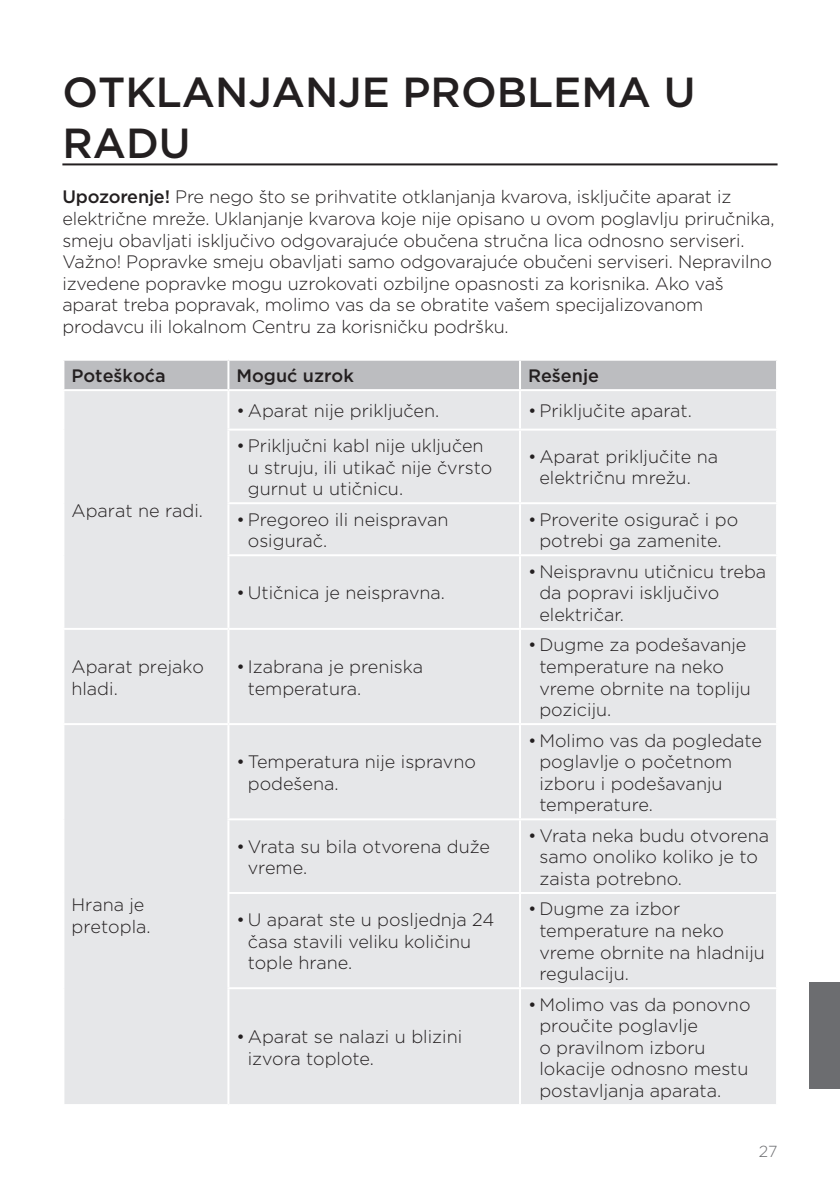
<style>
.page{position:relative;width:840px;height:1191px;background:#fff}
.page>*{position:absolute;margin:0;border:0;box-sizing:border-box;transform-origin:0 0}
.glavni_naslov{font:500 42px/50.4px "Gotham";color:#231f20}
.seznam{font:300 18px/21.6px "Gotham";color:#231f20}
.tabele_tekst{font:300 18px/21.6px "Gotham";color:#231f20}
.tabele_tekst-2{font:500 18px "Gotham";color:#231f20}
.tabela_tekst{font:500 18px "Gotham";color:#231f20}
.t1{font:300 16px "Gotham";color:#6c6d70}
.s1{font-weight:500}
</style>
<div class="page">
<hr style="left:62px;top:163px;width:715px;height:2px;background:#231f20">
<div style="left:808px;top:982px;width:31px;height:106px;background:#6c6d70"></div>
<div style="left:64px;top:361px;width:711px;height:28px;background:#bcbdc0"></div>
<div style="left:64px;top:391px;width:711px;height:713px;background:#e6e7e9"></div>
<hr style="left:227px;top:361px;width:2px;height:28px;background:#fff">
<hr style="left:518px;top:361px;width:2px;height:28px;background:#fff">
<hr style="left:227px;top:391px;width:2px;height:37px;background:#fff">
<hr style="left:518px;top:391px;width:2px;height:37px;background:#fff">
<hr style="left:227px;top:428px;width:292px;height:2px;background:#fff">
<hr style="left:227px;top:430px;width:2px;height:72px;background:#fff">
<hr style="left:519px;top:428px;width:258px;height:2px;background:#fff">
<hr style="left:518px;top:430px;width:2px;height:72px;background:#fff">
<hr style="left:227px;top:502px;width:292px;height:2px;background:#fff">
<hr style="left:227px;top:504px;width:2px;height:50px;background:#fff">
<hr style="left:519px;top:502px;width:258px;height:2px;background:#fff">
<hr style="left:518px;top:504px;width:2px;height:50px;background:#fff">
<hr style="left:227px;top:554px;width:292px;height:2px;background:#fff">
<hr style="left:227px;top:556px;width:2px;height:72px;background:#fff">
<hr style="left:519px;top:554px;width:258px;height:2px;background:#fff">
<hr style="left:518px;top:556px;width:2px;height:72px;background:#fff">
<hr style="left:62px;top:628px;width:166px;height:2px;background:#fff">
<hr style="left:228px;top:628px;width:291px;height:2px;background:#fff">
<hr style="left:227px;top:630px;width:2px;height:93px;background:#fff">
<hr style="left:519px;top:628px;width:258px;height:2px;background:#fff">
<hr style="left:518px;top:630px;width:2px;height:93px;background:#fff">
<hr style="left:62px;top:723px;width:166px;height:2px;background:#fff">
<hr style="left:228px;top:723px;width:291px;height:2px;background:#fff">
<hr style="left:227px;top:725px;width:2px;height:93px;background:#fff">
<hr style="left:519px;top:723px;width:258px;height:2px;background:#fff">
<hr style="left:518px;top:725px;width:2px;height:93px;background:#fff">
<hr style="left:227px;top:818px;width:292px;height:2px;background:#fff">
<hr style="left:227px;top:820px;width:2px;height:72px;background:#fff">
<hr style="left:519px;top:818px;width:258px;height:2px;background:#fff">
<hr style="left:518px;top:820px;width:2px;height:72px;background:#fff">
<hr style="left:227px;top:892px;width:292px;height:2px;background:#fff">
<hr style="left:227px;top:894px;width:2px;height:93px;background:#fff">
<hr style="left:519px;top:892px;width:258px;height:2px;background:#fff">
<hr style="left:518px;top:894px;width:2px;height:93px;background:#fff">
<hr style="left:227px;top:987px;width:292px;height:2px;background:#fff">
<hr style="left:227px;top:989px;width:2px;height:115px;background:#fff">
<hr style="left:519px;top:987px;width:258px;height:2px;background:#fff">
<hr style="left:518px;top:989px;width:2px;height:115px;background:#fff">
<p class="glavni_naslov" style="left:62px;top:67px;width:634px">OTKLANJANJE PROBLEMA U<br>RADU</p>
<p class="seznam" style="left:62px;top:186px;width:713px"><span class="s1">Upozorenje!</span> Pre nego što se prihvatite otklanjanja kvarova, isključite aparat iz električne mreže. Uklanjanje kvarova koje nije opisano u ovom poglavlju priručnika, smeju obavljati isključivo odgovarajuće obučena stručna lica odnosno serviseri.</p>
<p class="seznam" style="left:62px;top:250px;width:710px">Važno! Popravke smeju obavljati samo odgovarajuće obučeni serviseri. Nepravilno izvedene popravke mogu uzrokovati ozbiljne opasnosti za korisnika. Ako vaš aparat treba popravak, molimo vas da se obratite vašem specijalizovanom prodavcu ili lokalnom Centru za korisničku podršku.</p>
<p class="tabela_tekst" style="left:71px;top:364px;width:96px">Poteškoća</p>
<p class="tabele_tekst-2" style="left:236px;top:364px;width:119px">Moguć uzrok</p>
<p class="tabele_tekst-2" style="left:527px;top:364px;width:72px">Rešenje</p>
<p class="tabele_tekst" style="left:71px;top:499px;width:133px">Aparat ne radi.</p>
<p class="seznam" style="left:236px;top:399px;width:204px">• Aparat nije priključen.</p>
<p class="seznam" style="left:527px;top:399px;width:165px">• Priključite aparat.</p>
<p class="seznam" style="left:248px;top:434px;width:246px;text-indent:-11px">• Priključni kabl nije uključen u struju, ili utikač nije čvrsto gurnut u utičnicu.</p>
<p class="seznam" style="left:539px;top:445px;width:180px;text-indent:-11px">• Aparat priključite na električnu mrežu.</p>
<p class="seznam" style="left:248px;top:508px;width:202px;text-indent:-11px">• Pregoreo ili neispravan osigurač.</p>
<p class="seznam" style="left:527px;top:508px;width:211px;text-align:center">• Proverite osigurač i po potrebi ga zamenite.</p>
<p class="seznam" style="left:236px;top:581px;width:210px">• Utičnica je neispravna.</p>
<p class="seznam" style="left:539px;top:560px;width:228px;text-indent:-11px">• Neispravnu utičnicu treba da popravi isključivo električar.</p>
<p class="tabele_tekst" style="left:71px;top:655px;width:134px">Aparat prejako hladi.</p>
<p class="seznam" style="left:248px;top:655px;width:177px;text-indent:-11px">• Izabrana je preniska temperatura.</p>
<p class="seznam" style="left:248px;top:750px;width:229px;text-indent:-11px">• Temperatura nije ispravno podešena.</p>
<p class="seznam" style="left:539px;top:633px;width:213px;text-indent:-11px">• Dugme za podešavanje temperature na neko vreme obrnite na topliju poziciju.</p>
<p class="seznam" style="left:539px;top:729px;width:224px;text-indent:-11px">• Molimo vas da pogledate poglavlje o početnom izboru i podešavanju temperature.</p>
<p class="tabele_tekst" style="left:71px;top:893px;width:81px">Hrana je pretopla.</p>
<p class="seznam" style="left:248px;top:835px;width:243px;text-indent:-11px">• Vrata su bila otvorena duže vreme.</p>
<p class="seznam" style="left:539px;top:824px;width:231px;text-indent:-11px">• Vrata neka budu otvorena samo onoliko koliko je to zaista potrebno.</p>
<p class="seznam" style="left:248px;top:908px;width:248px;text-indent:-11px">• U aparat ste u posljednja 24 časa stavili veliku količinu tople hrane.</p>
<p class="seznam" style="left:539px;top:897px;width:227px;text-indent:-11px">• Dugme za izbor temperature na neko vreme obrnite na hladniju regulaciju.</p>
<p class="seznam" style="left:248px;top:1025px;width:216px;text-indent:-11px">• Aparat se nalazi u blizini izvora toplote.</p>
<p class="seznam" style="left:539px;top:993px;width:212px;text-indent:-11px">• Molimo vas da ponovno proučite poglavlje<br>o pravilnom izboru lokacije odnosno mestu postavljanja aparata.</p>
<p class="t1" style="left:758px;top:1140px;width:20px">27</p>
</div>
